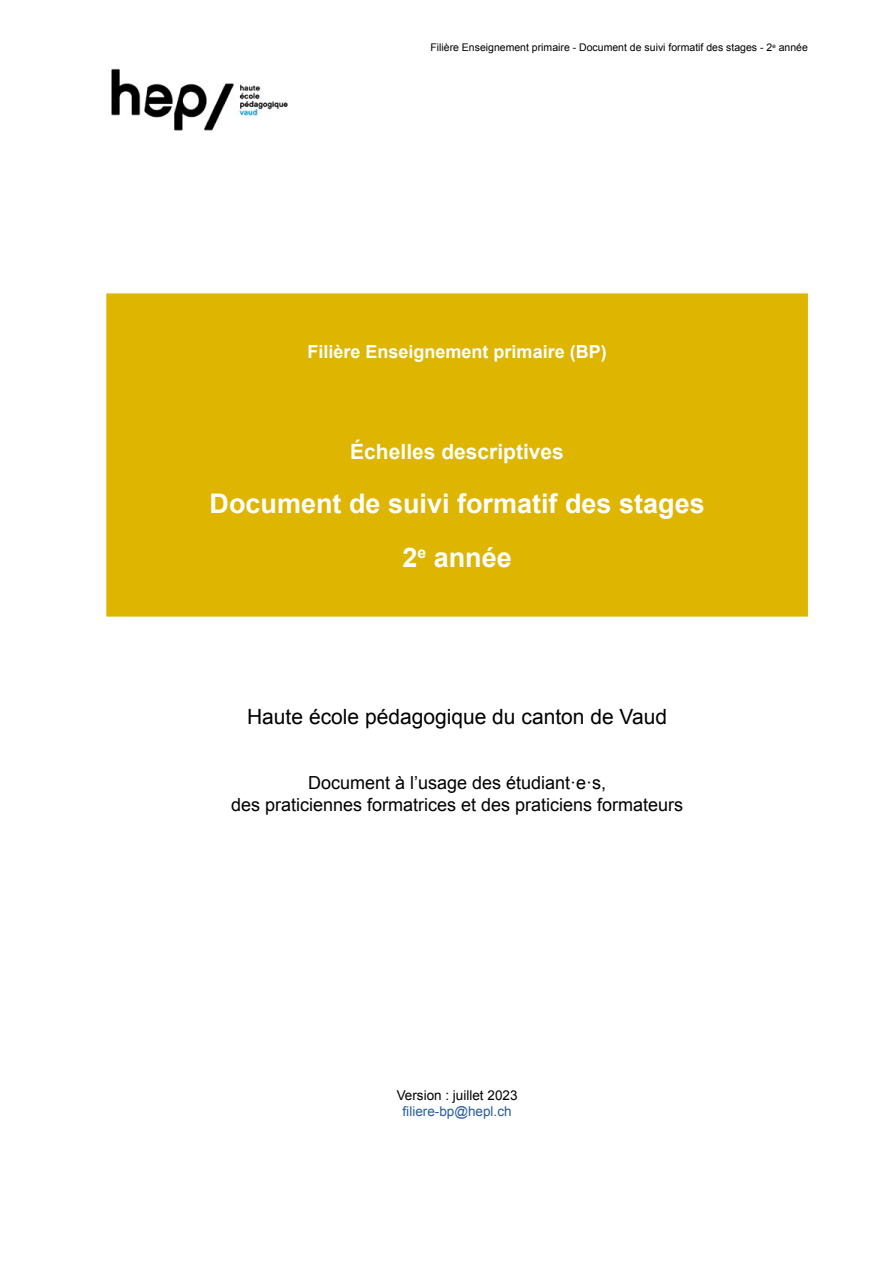
<style>
.page{position:relative;width:893px;height:1263px;background:#fff}
.page>*{position:absolute;margin:0;border:0;box-sizing:border-box;transform-origin:0 0}
.t1{font:700 27px/54px "Arial";color:#fff;text-align:center}
.t2{font:21px "Arial";color:#000}
.t3{font:700 21px "Arial";color:#fff}
.t4{font:18px/21.6px "Arial";color:#000;text-align:center}
.t5{font:700 18px "Arial";color:#fff}
.t6{font:13.5px "Arial";color:#000}
.t7{font:13.5px "Arial";color:#275b9b}
.t8{font:10.5px "Arial";color:#000}
</style>
<div class="page">
<img style="left:111px;top:68px;width:177px;height:63px">
<div style="left:110px;top:297px;width:694px;height:316px;background:#deb500"></div>
<div style="left:106px;top:293px;width:702px;height:324px;border:8px solid #deb500"></div>
<p class="t8" style="left:430px;top:41px;width:379px">Filière Enseignement primaire - Document de suivi formatif des stages - 2<sup>e</sup> année</p>
<p class="t5" style="left:308px;top:340px;width:301px">Filière Enseignement primaire (BP)</p>
<p class="t3" style="left:350px;top:438px;width:215px">Échelles descriptives</p>
<h1 class="t1" style="left:210px;top:477px;width:497px">Document de suivi formatif des stages<br>2<sup>e</sup> année</h1>
<p class="t2" style="left:247px;top:703px;width:421px">Haute école pédagogique du canton de Vaud</p>
<p class="t4" style="left:231px;top:772px;width:454px">Document à l’usage des étudiant·e·s,<br>des praticiennes formatrices et des praticiens formateurs</p>
<p class="t6" style="left:397px;top:1087px;width:122px">Version : juillet 2023</p>
<p class="t7" style="left:403px;top:1103px;width:110px">filiere-bp@hepl.ch</p>
</div>
